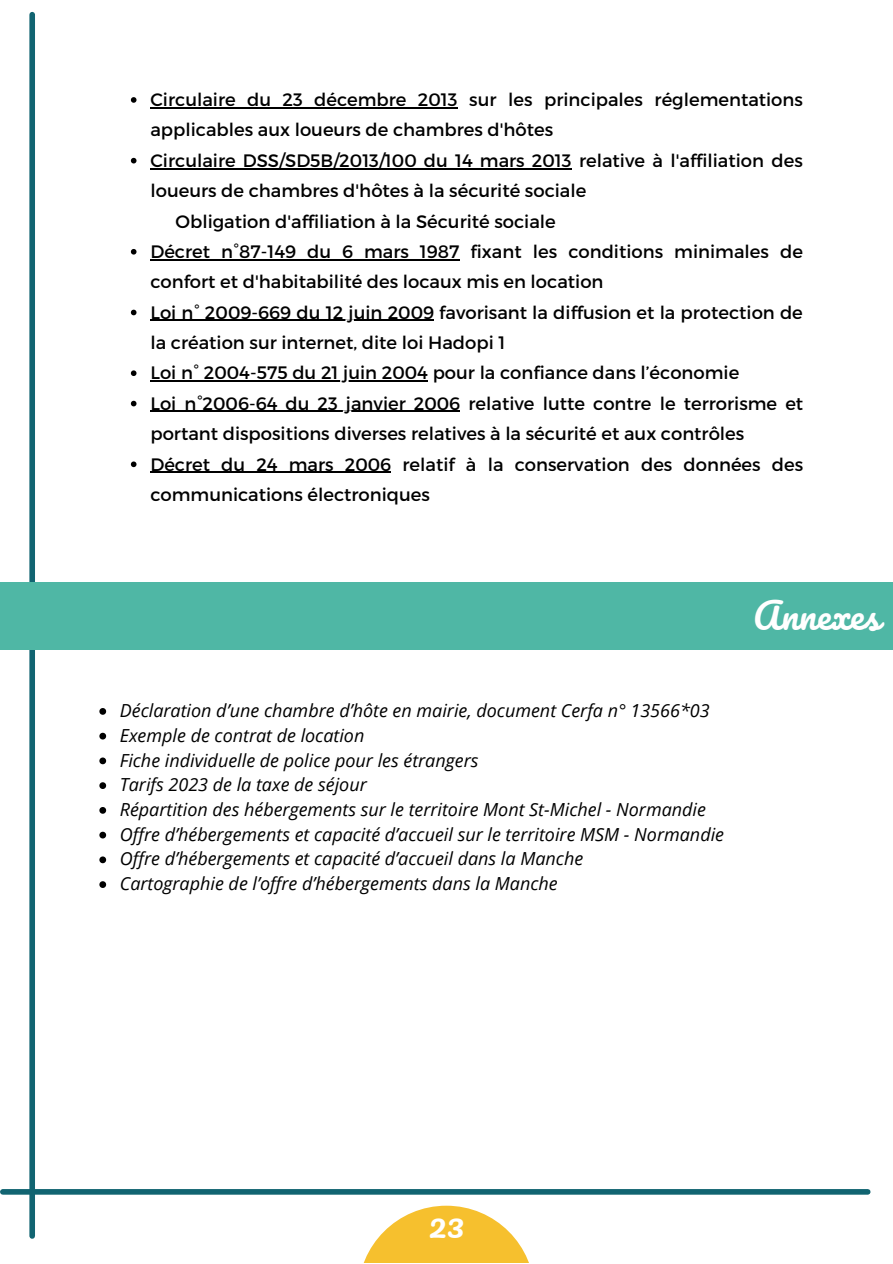
<style>
.page{position:relative;width:893px;height:1264px;background:#fff}
.page>*{position:absolute;margin:0;border:0;box-sizing:border-box;transform-origin:0 0}
.t1{font:36px "Pacifico";color:#fff}
.t2{font:33px "Pacifico";color:#fff}
.t3{font:18px/30.3px "Montserrat";color:#000}
.t4{font:italic 18px/24.8px "Open Sans";color:#000}
</style>
<div class="page">
<div style="left:29px;top:15px;width:6px;height:1220px;background:#116471"></div>
<svg style="left:364px;top:1205px;width:165px;height:57px;fill:#f6c02e"></svg>
<svg style="left:3px;top:1188px;width:864px;height:6px;fill:#116471"></svg>
<div style="left:0;top:582px;width:892px;height:67px;background:#4fb7a5"></div>
<svg style="left:99px;top:708px;width:7px;height:6px"></svg>
<svg style="left:99px;top:732px;width:7px;height:7px"></svg>
<svg style="left:99px;top:757px;width:7px;height:7px"></svg>
<svg style="left:99px;top:782px;width:7px;height:7px"></svg>
<svg style="left:99px;top:807px;width:7px;height:6px"></svg>
<svg style="left:99px;top:831px;width:7px;height:7px"></svg>
<svg style="left:99px;top:856px;width:7px;height:7px"></svg>
<svg style="left:99px;top:881px;width:7px;height:7px"></svg>
<svg style="left:131px;top:97px;width:5px;height:6px"></svg>
<hr style="left:150px;top:107px;width:307px;height:1px;background:#000">
<svg style="left:131px;top:158px;width:5px;height:5px"></svg>
<hr style="left:150px;top:168px;width:421px;height:1px;background:#000">
<svg style="left:131px;top:249px;width:5px;height:5px"></svg>
<hr style="left:150px;top:259px;width:309px;height:1px;background:#000">
<svg style="left:131px;top:310px;width:5px;height:5px"></svg>
<hr style="left:150px;top:320px;width:284px;height:1px;background:#000">
<svg style="left:131px;top:370px;width:5px;height:6px"></svg>
<hr style="left:150px;top:380px;width:278px;height:1px;background:#000">
<svg style="left:131px;top:401px;width:5px;height:5px"></svg>
<hr style="left:150px;top:411px;width:310px;height:1px;background:#000">
<svg style="left:131px;top:461px;width:5px;height:6px"></svg>
<hr style="left:150px;top:471px;width:241px;height:2px;background:#000">
<p class="t3" style="left:150px;top:84px;width:654px">Circulaire du 23 décembre 2013 sur les principales réglementations applicables aux loueurs de chambres d'hôtes<br>Circulaire DSS/SD5B/2013/100 du 14 mars 2013 relative à l'affiliation des loueurs de chambres d'hôtes à la sécurité sociale</p>
<p class="t3" style="left:175px;top:205px;width:382px">Obligation d'affiliation à la Sécurité sociale</p>
<p class="t3" style="left:150px;top:235px;width:654px">Décret n°87-149 du 6 mars 1987 fixant les conditions minimales de confort et d'habitabilité des locaux mis en location<br>Loi n° 2009-669 du 12 juin 2009 favorisant la diffusion et la protection de la création sur internet, dite loi Hadopi 1<br>Loi n° 2004-575 du 21 juin 2004 pour la confiance dans l’économie<br>Loi n°2006-64 du 23 janvier 2006 relative lutte contre le terrorisme et portant dispositions diverses relatives à la sécurité et aux contrôles Décret du 24 mars 2006 relatif à la conservation des données des communications électroniques</p>
<p class="t4" style="left:120px;top:697px;width:605px">Déclaration d’une chambre d’hôte en mairie, document Cerfa n° 13566*03<br>Exemple de contrat de location<br>Fiche individuelle de police pour les étrangers<br>Tarifs 2023 de la taxe de séjour<br>Répartition des hébergements sur le territoire Mont St-Michel - Normandie Offre d’hébergements et capacité d’accueil sur le territoire MSM - Normandie Offre d’hébergements et capacité d’accueil dans la Manche<br>Cartographie de l’offre d’hébergements dans la Manche</p>
<h1 class="t1" style="left:753px;top:596px;width:128px">Annexes</h1>
<h2 class="t2" style="left:428px;top:1207px;width:37px">23</h2>
</div>
